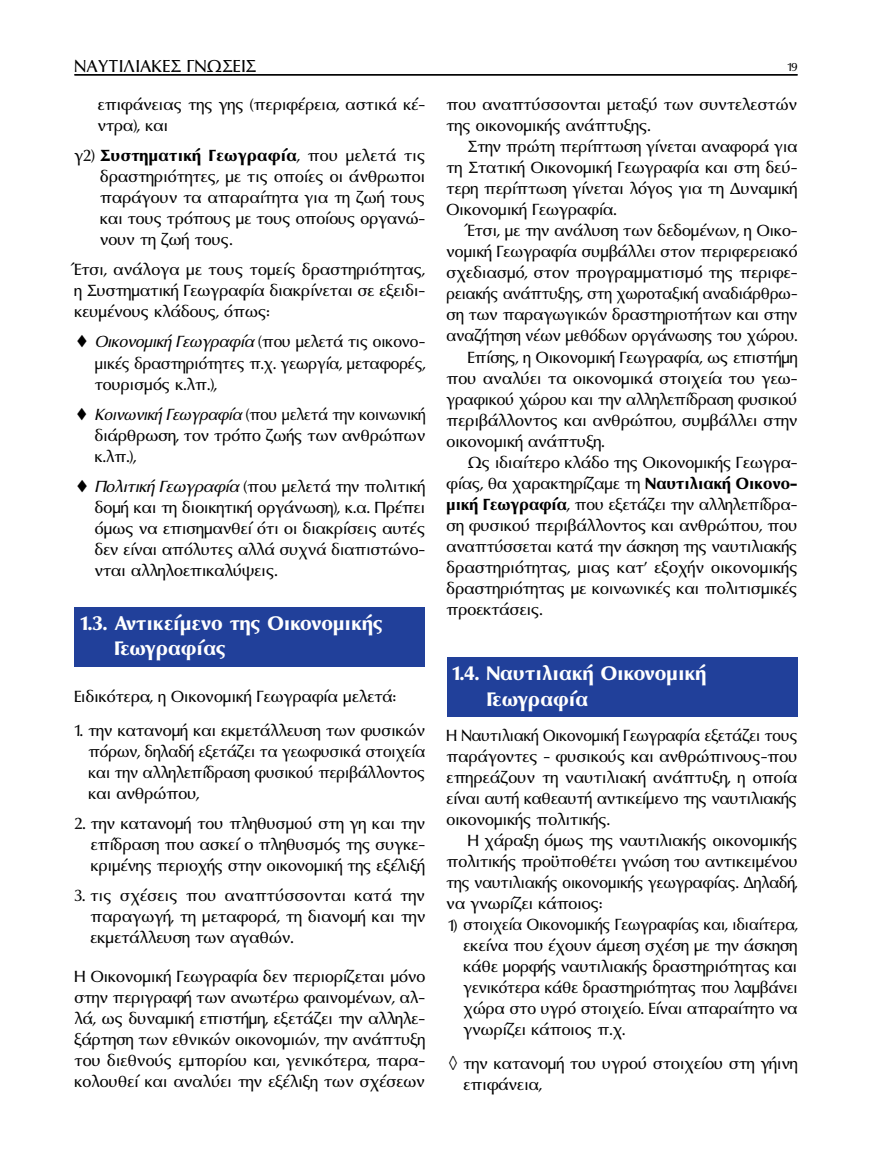
<style>
.page{position:relative;width:872px;height:1170px;background:#fff}
.page>*{position:absolute;margin:0;border:0;box-sizing:border-box;transform-origin:0 0}
.t1{font:700 25.5px/25.5px "Mg Optima UC Pol";color:#fff}
.t2{font:22.5px "Mg Optima UC Pol";letter-spacing:.02em;color:#000}
.t3{font:21px/21px "Mg Optima UC Pol";color:#000;text-align:justify}
.t4{font:21px/21px "Mg Optima UC Pol";color:#000;text-align:justify;scale:.94 1}
.t5{font:21px/21px "Mg Optima UC Pol";color:#000;text-align:justify;scale:.96 1}
.t6{font:21px/21px "Mg Optima UC Pol";color:#000;text-align:justify;scale:.93 1}
.t7{font:21px "Mg Optima UC Pol";color:#000;scale:.95 1}
.t8{font:18px "Minion Pro";color:#000}
.t9{font:15px "Mg Optima UC Pol";color:#000}
.s1{font-weight:700}
.s2{font-style:italic}
</style>
<div class="page">
<hr style="left:74px;top:74px;width:723px;height:2px;background:#000">
<div style="left:446px;top:657px;width:351px;height:60px;background:#21409a"></div>
<div style="left:74px;top:607px;width:351px;height:59px;background:#21409a"></div>
<p class="t2" style="left:74px;top:54px;width:183px">ΝΑΥΤΙΛΙΑΚΕΣ ΓΝΩΣΕΙΣ</p>
<p class="t9" style="left:787px;top:60px;width:11px">19</p>
<p class="t3" style="left:98px;top:94px;width:329px">επιφάνειας της γης (περιφέρεια, αστικά κέ&shy;ντρα), και</p>
<p class="t3" style="left:100px;top:145px;width:327px;text-indent:-26px">γ2) <span class="s1">Συστηματική Γεωγραφία</span>, που μελετά τις δραστηριότητες, με τις οποίες οι άνθρωποι παράγουν τα απαραίτητα για τη ζωή τους και τους τρόπους με τους οποίους οργανώ&shy;νουν τη ζωή τους.</p>
<p class="t3" style="left:74px;top:259px;width:352px">Έτσι, ανάλογα με τους τομείς δραστηριότητας, η Συστηματική Γεωγραφία διακρίνεται σε εξειδι&shy;κευμένους κλάδους, όπως:</p>
<p class="t5" style="left:95px;top:331px;width:346px;text-indent:-20px">♦ <span class="s2">Οικονομική Γεωγραφία</span> (που μελετά τις οικονο&shy;μικές δραστηριότητες π.χ. γεωργία, μεταφορές, τουρισμός κ.λπ.),</p>
<p class="t6" style="left:95px;top:403px;width:357px;text-indent:-20px">♦ <span class="s2">Κοινωνική Γεωγραφία</span> (που μελετά την κοινωνική διάρθρωση, τον τρόπο ζωής των ανθρώπων κ.λπ.),</p>
<p class="t3" style="left:95px;top:475px;width:332px;text-indent:-20px">♦ <span class="s2">Πολιτική Γεωγραφία</span> (που μελετά την πολιτική δομή και τη διοικητική οργάνωση), κ.α. Πρέπει όμως να επισημανθεί ότι οι διακρίσεις αυτές δεν είναι απόλυτες αλλά συχνά διαπιστώνο&shy;νται αλληλοεπικαλύψεις.</p>
<p class="t3" style="left:446px;top:94px;width:352px">που αναπτύσσονται μεταξύ των συντελεστών της οικονομικής ανάπτυξης.</p>
<p class="t3" style="left:446px;top:136px;width:352px;text-indent:21px">Στην πρώτη περίπτωση γίνεται αναφορά για τη Στατική Οικονομική Γεωγραφία και στη δεύ&shy;τερη περίπτωση γίνεται λόγος για τη Δυναμική Οικονομική Γεωγραφία.</p>
<p class="t3" style="left:468px;top:220px;width:331px">Έτσι, με την ανάλυση των δεδομένων, η Οικο-</p>
<p class="t3" style="left:446px;top:241px;width:352px">νομική Γεωγραφία συμβάλλει στον περιφερειακό</p>
<p class="t3" style="left:446px;top:262px;width:352px">σχεδιασμό, στον προγραμματισμό της περιφε-</p>
<p class="t7" style="left:446px;top:283px;width:371px">ρειακής ανάπτυξης, στη χωροταξική αναδιάρθρω-</p>
<p class="t3" style="left:446px;top:304px;width:352px">ση των παραγωγικών δραστηριοτήτων και στην</p>
<p class="t7" style="left:446px;top:325px;width:371px">αναζήτηση νέων μεθόδων οργάνωσης του χώρου.</p>
<p class="t3" style="left:468px;top:346px;width:331px">Επίσης, η Οικονομική Γεωγραφία, ως επιστήμη</p>
<p class="t3" style="left:446px;top:367px;width:352px">που αναλύει τα οικονομικά στοιχεία του γεω-</p>
<p class="t5" style="left:446px;top:388px;width:367px">γραφικού χώρου και την αλληλεπίδραση φυσικού</p>
<p class="t3" style="left:446px;top:409px;width:352px">περιβάλλοντος και ανθρώπου, συμβάλλει στην</p>
<p class="t3" style="left:446px;top:430px;width:160px">οικονομική ανάπτυξη.</p>
<p class="t3" style="left:468px;top:451px;width:331px">Ως ιδιαίτερο κλάδο της Οικονομικής Γεωγρα-</p>
<p class="t3" style="left:446px;top:472px;width:352px">φίας, θα χαρακτηρίζαμε τη <span class="s1">Ναυτιλιακή Οικονο-</span></p>
<p class="t3" style="left:446px;top:493px;width:352px"><span class="s1">μική Γεωγραφία</span>, που εξετάζει την αλληλεπίδρα-</p>
<p class="t3" style="left:446px;top:514px;width:352px">ση φυσικού περιβάλλοντος και ανθρώπου, που</p>
<p class="t3" style="left:446px;top:535px;width:352px">αναπτύσσεται κατά την άσκηση της ναυτιλιακής</p>
<p class="t3" style="left:446px;top:556px;width:352px">δραστηριότητας, μιας κατ’ εξοχήν οικονομικής</p>
<p class="t3" style="left:446px;top:577px;width:352px">δραστηριότητας με κοινωνικές και πολιτισμικές</p>
<p class="t3" style="left:446px;top:598px;width:98px">προεκτάσεις.</p>
<p class="t1" style="left:114px;top:609px;width:270px;text-indent:-34px">1.3. Αντικείμενο της Οικονομικής<br>Γεωγραφίας</p>
<p class="t3" style="left:74px;top:685px;width:323px">Ειδικότερα, η Οικονομική Γεωγραφία μελετά:</p>
<p class="t3" style="left:88px;top:719px;width:338px;text-indent:-14px">1. την κατανομή και εκμετάλλευση των φυσικών πόρων, δηλαδή εξετάζει τα γεωφυσικά στοιχεία και την αλληλεπίδραση φυσικού περιβάλλοντος και ανθρώπου,</p>
<p class="t3" style="left:91px;top:812px;width:336px;text-indent:-16px">2. την κατανομή του πληθυσμού στη γη και την επίδραση που ασκεί ο πληθυσμός της συγκε&shy;κριμένης περιοχής στην οικονομική της εξέλιξή</p>
<p class="t3" style="left:91px;top:884px;width:336px;text-indent:-16px">3. τις σχέσεις που αναπτύσσονται κατά την παραγωγή, τη μεταφορά, τη διανομή και την εκμετάλλευση των αγαθών.</p>
<p class="t3" style="left:74px;top:965px;width:352px">Η Οικονομική Γεωγραφία δεν περιορίζεται μόνο στην περιγραφή των ανωτέρω φαινομένων, αλ&shy;λά, ως δυναμική επιστήμη, εξετάζει την αλληλε&shy;ξάρτηση των εθνικών οικονομιών, την ανάπτυξη του διεθνούς εμπορίου και, γενικότερα, παρα&shy;κολουθεί και αναλύει την εξέλιξη των σχέσεων</p>
<p class="t1" style="left:486px;top:660px;width:221px;text-indent:-34px">1.4. Ναυτιλιακή Οικονομική<br>Γεωγραφία</p>
<p class="t4" style="left:446px;top:724px;width:375px">Η Ναυτιλιακή Οικονομική Γεωγραφία εξετάζει τους παράγοντες - φυσικούς και ανθρώπινους-που επηρεάζουν τη ναυτιλιακή ανάπτυξη, η οποία είναι αυτή καθεαυτή αντικείμενο της ναυτιλιακής οικονομικής πολιτικής.</p>
<p class="t3" style="left:446px;top:829px;width:353px;text-indent:21px">Η χάραξη όμως της ναυτιλιακής οικονομικής πολιτικής προϋποθέτει γνώση του αντικειμένου της ναυτιλιακής οικονομικής γεωγραφίας. Δηλαδή, να γνωρίζει κάποιος:</p>
<p class="t3" style="left:463px;top:913px;width:336px;text-indent:-16px">1) στοιχεία Οικονομικής Γεωγραφίας και, ιδιαίτερα, εκείνα που έχουν άμεση σχέση με την άσκηση κάθε μορφής ναυτιλιακής δραστηριότητας και γενικότερα κάθε δραστηριότητας που λαμβάνει χώρα στο υγρό στοιχείο. Είναι απαραίτητο να γνωρίζει κάποιος π.χ.</p>
<p class="t3" style="left:463px;top:1052px;width:335px">την κατανομή του υγρού στοιχείου στη γήινη επιφάνεια,</p>
<p class="t8" style="left:448px;top:1051px;width:12px">◊</p>
</div>
